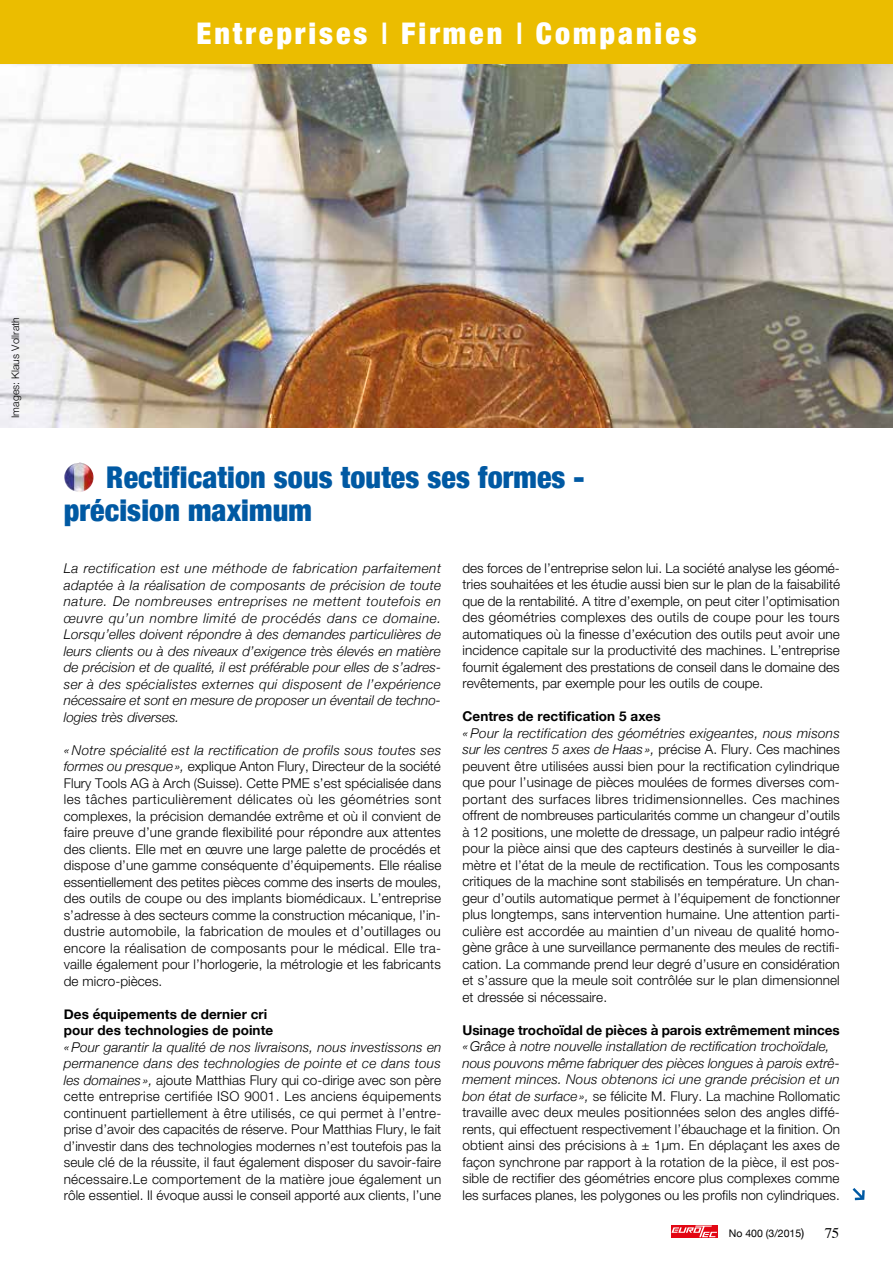
<style>
.page{position:relative;width:893px;height:1263px;background:#fff}
.page>*{position:absolute;margin:0;border:0;box-sizing:border-box;transform-origin:0 0}
.t1{font:900 condensed 30px/33px "Helvetica Neue";letter-spacing:.005em;color:#0059a3}
.t2{font:900 condensed 30px "Helvetica Neue";letter-spacing:.1em;color:#fff}
.t3{font:300 13.5px/16.5px "Helvetica Neue";letter-spacing:.005em;color:#000;text-align:justify}
.t4{font:italic 300 13.5px/16.5px "Helvetica Neue";letter-spacing:.005em;color:#000;text-align:justify}
.t5{font:700 13.5px/16.5px "Helvetica Neue";letter-spacing:.005em;color:#000}
.t6{font:300 10.5px "Helvetica Neue";letter-spacing:.005em;color:#000}
.t7{font:10.5px "Helvetica Neue";color:#000}
.s1{font-weight:500}
.s2{font-style:italic}
.s3{font-size:12px}
</style>
<div class="page">
<div style="left:671px;top:1225px;width:47px;height:12px;background:#e30613"></div>
<svg style="left:671px;top:1225px;width:46px;height:12px"></svg>
<img style="left:0;top:63px;width:893px;height:364px">
<div style="left:0;top:0;width:893px;height:63px;background:#ebbd00"></div>
<svg style="left:853px;top:1188px;width:12px;height:12px"></svg>
<img style="left:64px;top:462px;width:30px;height:30px">
<h1 class="t2" style="left:196px;top:14px;width:502px">Entreprises <span class="s1">I</span> Firmen <span class="s1">I</span> Companies</h1>
<p class="t6" style="left:9px;top:418px;width:103px;rotate:-90deg">Images: Klaus Vollrath</p>
<h1 class="t1" style="left:64px;top:460px;width:522px;text-indent:43px">Rectification sous toutes ses formes - précision maximum</h1>
<p class="t4" style="left:64px;top:559px;width:379px">La rectification est une méthode de fabrication parfaitement adaptée à la réalisation de composants de précision de toute nature. De nombreuses entreprises ne mettent toutefois en œuvre qu’un nombre limité de procédés dans ce domaine.<br>Lorsqu’elles doivent répondre à des demandes particulières de leurs clients ou à des niveaux d’exigence très élevés en matière de précision et de qualité, il est préférable pour elles de s’adres&shy;ser à des spécialistes externes qui disposent de l’expérience nécessaire et sont en mesure de proposer un éventail de techno&shy;logies très diverses.</p>
<p class="t3" style="left:64px;top:741px;width:379px"><span class="s2">« Notre spécialité est la rectification de profils sous toutes ses formes ou presque »,</span> explique Anton Flury, Directeur de la société Flury Tools AG à Arch (Suisse). Cette PME s’est spécialisée dans les tâches particulièrement délicates où les géométries sont complexes, la précision demandée extrême et où il convient de faire preuve d’une grande flexibilité pour répondre aux attentes des clients. Elle met en œuvre une large palette de procédés et dispose d’une gamme conséquente d’équipements. Elle réalise essentiellement des petites pièces comme des inserts de moules, des outils de coupe ou des implants biomédicaux. L’entreprise s’adresse à des secteurs comme la construction mécanique, l’in&shy;dustrie automobile, la fabrication de moules et d’outillages ou encore la réalisation de composants pour le médical. Elle tra&shy;vaille également pour l’horlogerie, la métrologie et les fabricants de micro-pièces.</p>
<p class="t5" style="left:64px;top:1006px;width:211px">Des équipements de dernier cri pour des technologies de pointe</p>
<p class="t3" style="left:64px;top:1038px;width:379px"><span class="s2">«Pour garantir la qualité de nos livraisons, nous investissons en permanence dans des technologies de pointe et ce dans tous les domaines »,</span> ajoute Matthias Flury qui co-dirige avec son père cette entreprise certifiée ISO 9001. Les anciens équipements continuent partiellement à être utilisés, ce qui permet à l’entre&shy;prise d’avoir des capacités de réserve. Pour Matthias Flury, le fait d’investir dans des technologies modernes n’est toutefois pas la seule clé de la réussite, il faut également disposer du savoir-faire nécessaire.Le comportement de la matière joue également un rôle essentiel. Il évoque aussi le conseil apporté aux clients, l’une</p>
<p class="t3" style="left:462px;top:560px;width:379px">des forces de l’entreprise selon lui. La société analyse les géomé&shy;tries souhaitées et les étudie aussi bien sur le plan de la faisabilité que de la rentabilité. A titre d’exemple, on peut citer l’optimisation des géométries complexes des outils de coupe pour les tours automatiques où la finesse d’exécution des outils peut avoir une incidence capitale sur la productivité des machines. L’entreprise fournit également des prestations de conseil dans le domaine des revêtements, par exemple pour les outils de coupe.</p>
<p class="t5" style="left:462px;top:709px;width:200px">Centres de rectification 5 axes</p>
<p class="t3" style="left:462px;top:725px;width:379px"><span class="s2">« Pour la rectification des géométries exigeantes, nous misons sur les centres 5 axes de Haas »,</span> précise A. Flury. Ces machines peuvent être utilisées aussi bien pour la rectification cylindrique que pour l’usinage de pièces moulées de formes diverses com&shy;portant des surfaces libres tridimensionnelles. Ces machines offrent de nombreuses particularités comme un changeur d’outils à 12 positions, une molette de dressage, un palpeur radio intégré pour la pièce ainsi que des capteurs destinés à surveiller le dia&shy;mètre et l’état de la meule de rectification. Tous les composants critiques de la machine sont stabilisés en température. Un chan&shy;geur d’outils automatique permet à l’équipement de fonctionner plus longtemps, sans intervention humaine. Une attention parti&shy;culière est accordée au maintien d’un niveau de qualité homo&shy;gène grâce à une surveillance permanente des meules de rectifi&shy;cation. La commande prend leur degré d’usure en considération et s’assure que la meule soit contrôlée sur le plan dimensionnel et dressée si nécessaire.</p>
<p class="t5" style="left:462px;top:1022px;width:379px">Usinage trochoïdal de pièces à parois extrêmement minces</p>
<p class="t3" style="left:462px;top:1038px;width:379px;text-align:left"><span class="s2">«Grâce à notre nouvelle installation de rectification trochoïdale, nous pouvons même fabriquer des pièces longues à parois extrê&shy;mement minces. Nous obtenons ici une grande précision et un bon état de surface »,</span> se félicite M. Flury. La machine Rollomatic travaille avec deux meules positionnées selon des angles diffé&shy;rents, qui effectuent respectivement l’ébauchage et la finition. On obtient ainsi des précisions à ± 1µm. En déplaçant les axes de façon synchrone par rapport à la rotation de la pièce, il est pos&shy;sible de rectifier des géométries encore plus complexes comme les surfaces planes, les polygones ou les profils non cylindriques.</p>
<p class="t7" style="left:729px;top:1226px;width:77px">No 400 (3/2015<span class="s3">)</span></p>
</div>
